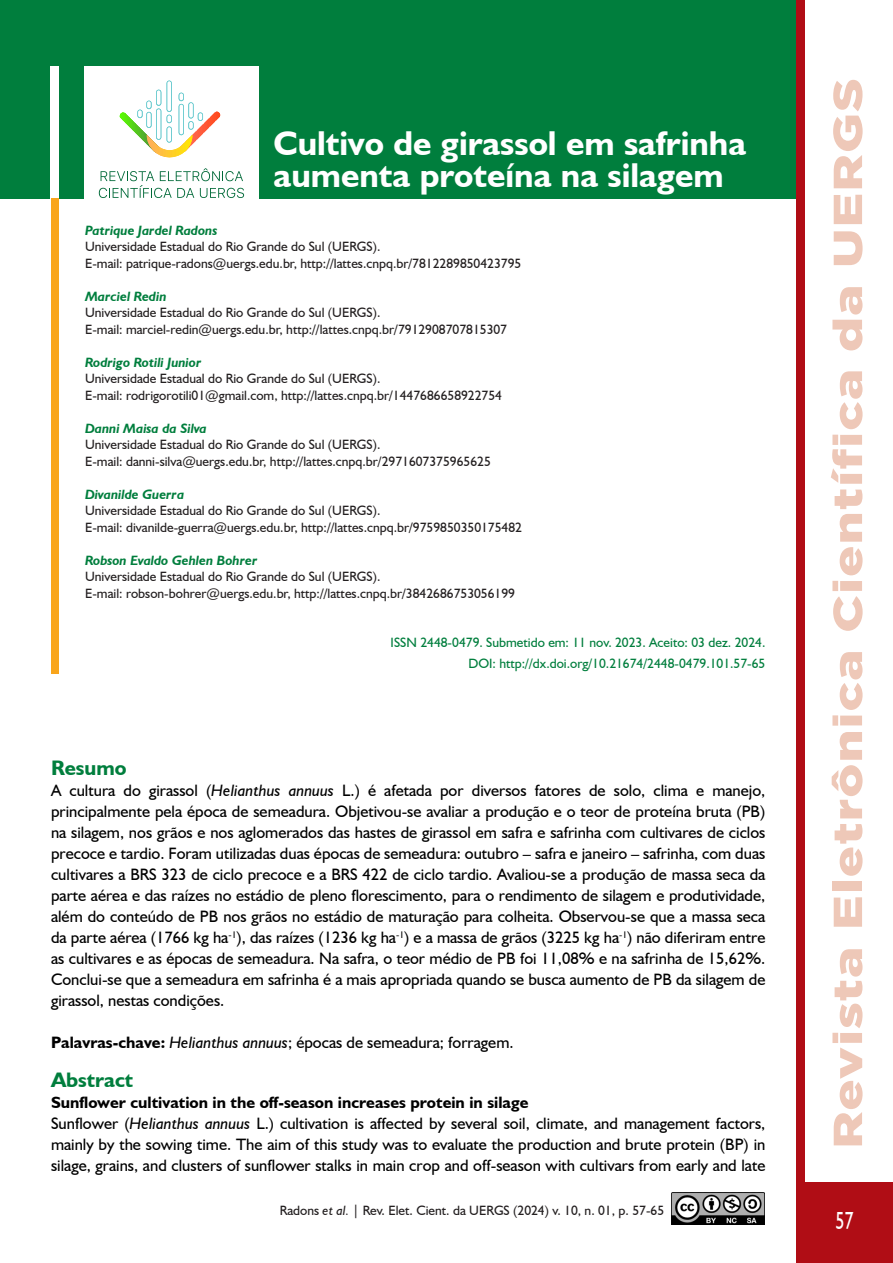
<style>
.page{position:relative;width:893px;height:1263px;background:#fff}
.page>*{position:absolute;margin:0;border:0;box-sizing:border-box;transform-origin:0 0}
.t1{font:900 40.5px "Gotham";letter-spacing:.025em;color:#eec8b8;scale:1.28 1}
.Título____Cap{font:700 34.5px/31.5px "Humanist 521 BT";color:#fff}
.t2{font:24.75px "Humanist 521 BT";color:#fff;scale:.73 1}
.Texto____Intertítulo{font:700 21px "Humanist 521 BT";color:#007e3d}
.Texto____Data{font:700 21px "Humanist 521 BT";color:#007e3d}
.Texto____Resumo{font:16.5px/21px "Humanist 521 BT";color:#000;text-align:justify}
.Texto____Resumo-2{font:700 16.5px "Humanist 521 BT";color:#000}
.Texto____Autores_Profissão{font:13.5px "Humanist 521 BT";color:#231f20}
.Texto____Autores_Nome{font:italic 700 13.5px "Humanist 521 BT";color:#007e3d}
.Texto____Data-2{font:13.5px "Humanist 521 BT";color:#007e3d}
.s1{font-style:italic}
.s2{font-weight:700}
</style>
<div class="page">
<div style="left:0;top:0;width:796px;height:198px;background:#007e3d"></div>
<div style="left:84px;top:66px;width:175px;height:147px;background:#fff"></div>
<svg style="left:99px;top:168px;width:145px;height:30px"></svg>
<hr style="left:120px;top:112px;width:1px;height:41px;background:#59fc00">
<hr style="left:121px;top:112px;width:1px;height:41px;background:#59fa03">
<hr style="left:122px;top:112px;width:1px;height:41px;background:#59f505">
<hr style="left:123px;top:112px;width:1px;height:41px;background:#59f205">
<hr style="left:124px;top:112px;width:1px;height:41px;background:#59f008">
<hr style="left:125px;top:112px;width:1px;height:41px;background:#59ed0a">
<hr style="left:126px;top:112px;width:1px;height:41px;background:#59e80d">
<hr style="left:127px;top:112px;width:1px;height:41px;background:#57e60d">
<hr style="left:128px;top:112px;width:1px;height:41px;background:#57e30f">
<hr style="left:129px;top:112px;width:1px;height:41px;background:#57de12">
<hr style="left:130px;top:112px;width:1px;height:41px;background:#57db12">
<hr style="left:131px;top:112px;width:1px;height:41px;background:#57d914">
<hr style="left:132px;top:112px;width:1px;height:41px;background:#57d617">
<hr style="left:133px;top:112px;width:1px;height:41px;background:#54d117">
<hr style="left:134px;top:112px;width:1px;height:41px;background:#54cf1a">
<hr style="left:135px;top:112px;width:1px;height:41px;background:#54cc1c">
<hr style="left:136px;top:112px;width:1px;height:41px;background:#54c71c">
<hr style="left:203px;top:111px;width:1px;height:41px;background:#ff5938">
<hr style="left:204px;top:111px;width:1px;height:41px;background:#ff5938">
<hr style="left:205px;top:111px;width:1px;height:41px;background:#ff5736">
<hr style="left:206px;top:111px;width:1px;height:41px;background:#ff5733">
<hr style="left:207px;top:111px;width:1px;height:41px;background:#ff5433">
<hr style="left:208px;top:111px;width:1px;height:41px;background:#ff5430">
<hr style="left:209px;top:111px;width:1px;height:41px;background:#ff542e">
<hr style="left:210px;top:111px;width:1px;height:41px;background:#ff522b">
<hr style="left:211px;top:111px;width:1px;height:41px;background:#ff5229">
<hr style="left:212px;top:111px;width:1px;height:41px;background:#ff4f29">
<hr style="left:213px;top:111px;width:1px;height:41px;background:#ff4f26">
<hr style="left:214px;top:111px;width:1px;height:41px;background:#ff4f26">
<hr style="left:215px;top:111px;width:1px;height:41px;background:#ff4d24">
<hr style="left:216px;top:111px;width:1px;height:41px;background:#ff4a21">
<hr style="left:217px;top:111px;width:1px;height:41px;background:#ff4a1f">
<hr style="left:218px;top:111px;width:1px;height:41px;background:#ff4a1c">
<hr style="left:219px;top:111px;width:1px;height:41px;background:#ff471c">
<hr style="left:220px;top:111px;width:1px;height:41px;background:#ff471a">
<svg style="left:137px;top:80px;width:66px;height:78px"></svg>
<div style="left:796px;top:0;width:9px;height:1182px;background:#b00d15"></div>
<div style="left:796px;top:1182px;width:97px;height:81px;background:#b00d15"></div>
<img style="left:671px;top:1192px;width:94px;height:33px">
<div style="left:50px;top:66px;width:9px;height:159px;background:#fff"></div>
<div style="left:51px;top:198px;width:8px;height:476px;background:#f9a51b"></div>
<p class="Título____Cap" style="left:274px;top:127px;width:474px">Cultivo de girassol em safrinha aumenta proteína na silagem</p>
<p class="Texto____Autores_Nome" style="left:85px;top:222px;width:134px">Patrique Jardel Radons</p>
<p class="Texto____Autores_Profissão" style="left:85px;top:238px;width:297px">Universidade Estadual do Rio Grande do Sul (UERGS).</p>
<p class="Texto____Autores_Profissão" style="left:85px;top:255px;width:438px">E-mail: patrique-radons@uergs.edu.br, http://lattes.cnpq.br/7812289850423795</p>
<p class="Texto____Autores_Nome" style="left:85px;top:288px;width:83px">Marciel Redin</p>
<p class="Texto____Autores_Profissão" style="left:85px;top:304px;width:297px">Universidade Estadual do Rio Grande do Sul (UERGS).</p>
<p class="Texto____Autores_Profissão" style="left:85px;top:321px;width:424px">E-mail: marciel-redin@uergs.edu.br, http://lattes.cnpq.br/7912908707815307</p>
<p class="Texto____Autores_Nome" style="left:85px;top:354px;width:118px">Rodrigo Rotili Junior</p>
<p class="Texto____Autores_Profissão" style="left:85px;top:370px;width:297px">Universidade Estadual do Rio Grande do Sul (UERGS).</p>
<p class="Texto____Autores_Profissão" style="left:85px;top:387px;width:418px">E-mail: rodrigorotili01@gmail.com, http://lattes.cnpq.br/1447686658922754</p>
<p class="Texto____Autores_Nome" style="left:85px;top:420px;width:123px">Danni Maisa da Silva</p>
<p class="Texto____Autores_Profissão" style="left:85px;top:436px;width:297px">Universidade Estadual do Rio Grande do Sul (UERGS).</p>
<p class="Texto____Autores_Profissão" style="left:85px;top:453px;width:407px">E-mail: danni-silva@uergs.edu.br, http://lattes.cnpq.br/2971607375965625</p>
<p class="Texto____Autores_Nome" style="left:85px;top:486px;width:101px">Divanilde Guerra</p>
<p class="Texto____Autores_Profissão" style="left:85px;top:502px;width:297px">Universidade Estadual do Rio Grande do Sul (UERGS).</p>
<p class="Texto____Autores_Profissão" style="left:85px;top:519px;width:438px">E-mail: divanilde-guerra@uergs.edu.br, http://lattes.cnpq.br/9759850350175482</p>
<p class="Texto____Autores_Nome" style="left:85px;top:552px;width:174px">Robson Evaldo Gehlen Bohrer</p>
<p class="Texto____Autores_Profissão" style="left:85px;top:568px;width:297px">Universidade Estadual do Rio Grande do Sul (UERGS).</p>
<p class="Texto____Autores_Profissão" style="left:85px;top:585px;width:431px">E-mail: robson-bohrer@uergs.edu.br, http://lattes.cnpq.br/3842686753056199</p>
<p class="Texto____Data-2" style="left:391px;top:634px;width:376px">ISSN 2448-0479. Submetido em: 11 nov. 2023. Aceito: 03 dez. 2024.</p>
<p class="Texto____Data-2" style="left:468px;top:655px;width:298px">DOI: http://dx.doi.org/10.21674/2448-0479.101.57-65</p>
<p class="Texto____Data" style="left:51px;top:755px;width:77px">Resumo</p>
<p class="Texto____Resumo" style="left:51px;top:779px;width:716px">A cultura do girassol (<span class="s1">Helianthus annuus</span> L.) é afetada por diversos fatores de solo, clima e manejo, principalmente pela época de semeadura. Objetivou-se avaliar a produção e o teor de proteína bruta (PB) na silagem, nos grãos e nos aglomerados das hastes de girassol em safra e safrinha com cultivares de ciclos precoce e tardio. Foram utilizadas duas épocas de semeadura: outubro – safra e janeiro – safrinha, com duas cultivares a BRS 323 de ciclo precoce e a BRS 422 de ciclo tardio. Avaliou-se a produção de massa seca da parte aérea e das raízes no estádio de pleno florescimento, para o rendimento de silagem e produtividade, além do conteúdo de PB nos grãos no estádio de maturação para colheita. Observou-se que a massa seca da parte aérea (1766 kg ha<sup>-1</sup>), das raízes (1236 kg ha<sup>-1</sup>) e a massa de grãos (3225 kg ha<sup>-1</sup>) não diferiram entre as cultivares e as épocas de semeadura. Na safra, o teor médio de PB foi 11,08% e na safrinha de 15,62%.<br>Conclui-se que a semeadura em safrinha é a mais apropriada quando se busca aumento de PB da silagem de girassol, nestas condições.</p>
<p class="Texto____Resumo" style="left:51px;top:1031px;width:464px"><span class="s2">Palavras-chave:</span> <span class="s1">Helianthus annuus</span>; épocas de semeadura; forragem.</p>
<p class="Texto____Intertítulo" style="left:51px;top:1067px;width:84px">Abstract</p>
<p class="Texto____Resumo-2" style="left:51px;top:1092px;width:479px">Sunflower cultivation in the off-season increases protein in silage</p>
<p class="Texto____Resumo" style="left:51px;top:1112px;width:716px">Sunflower (<span class="s1">Helianthus annuus</span> L.) cultivation is affected by several soil, climate, and management factors, mainly by the sowing time. The aim of this study was to evaluate the production and brute protein (BP) in silage, grains, and clusters of sunflower stalks in main crop and off-season with cultivars from early and late</p>
<p class="Texto____Autores_Profissão" style="left:280px;top:1201px;width:386px">Radons <span class="s1">et al.</span> | Rev. Elet. Cient. da UERGS (2024) v. 10, n. 01, p. 57-65</p>
<h1 class="t1" style="left:824px;top:1148px;width:838px;rotate:-90deg">Revista Eletrônica Científica da UERGS</h1>
<h3 class="t2" style="left:835px;top:1205px;width:26px">57</h3>
</div>
